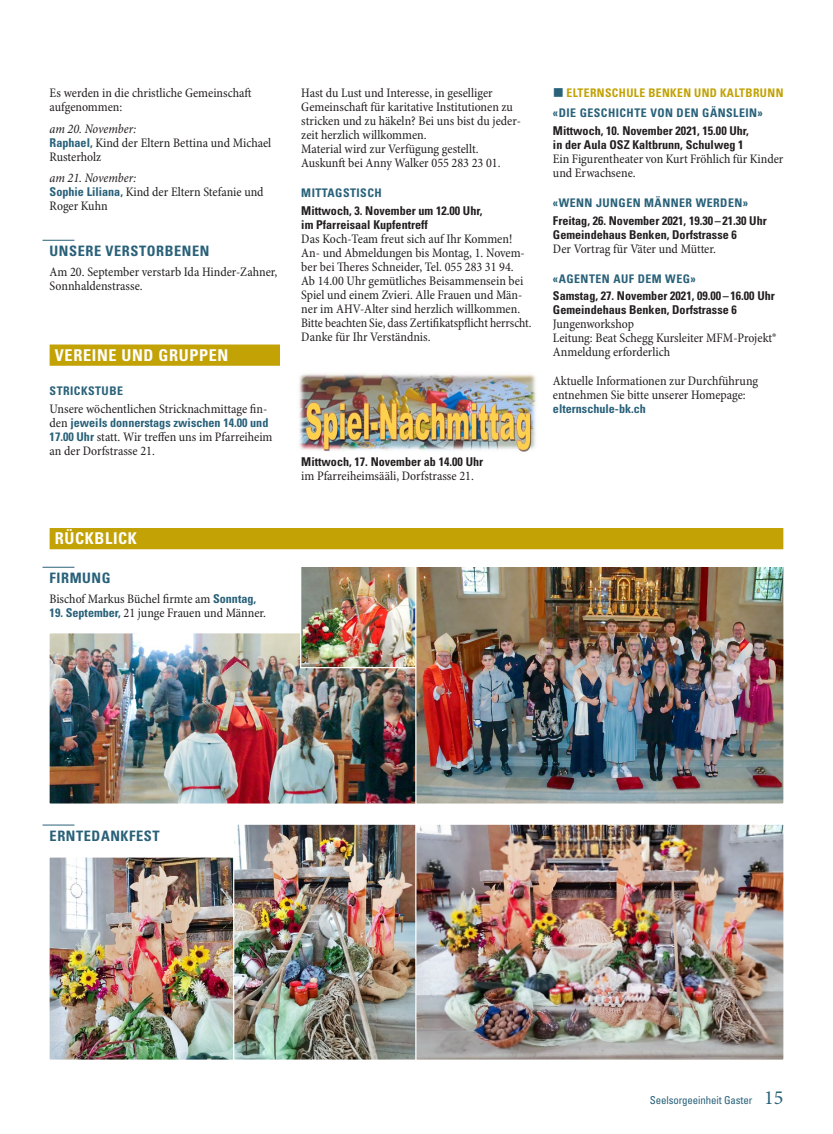
<style>
.page{position:relative;width:833px;height:1134px;background:#fff}
.page>*{position:absolute;margin:0;border:0;box-sizing:border-box;transform-origin:0 0}
.t1{font:700 condensed 16.25px "Univers LT Std";letter-spacing:.04em;color:#fff}
.t2{font:700 condensed 14.38px "Univers LT Std";letter-spacing:.04em;color:#296179}
.t3{font:condensed 13.12px/14px "Minion Pro";color:#231f20}
.t4{font:700 condensed 12.12px/14px "Univers LT Std";color:#231f20}
.t5{font:700 condensed 12.12px "Univers LT Std";color:#296179}
.t6{font:700 condensed 11.88px "Univers LT Std";letter-spacing:.04em;color:#296179}
.t7{font:700 condensed 11.88px "Univers LT Std";letter-spacing:.035em;color:#c2a205}
.t8{font:condensed 10.88px "Univers LT Std";letter-spacing:-.01em;color:#296179}
.s1{font-style:italic}
.s2{font-family:"Univers LT Std";font-weight:700;font-size:12.12px;color:#296179}
.s3{font-family:"Minion Pro";font-weight:400;font-size:13.12px;color:#231f20}
.s4{font-family:"Minion Pro";font-stretch:normal;font-size:20px}
</style>
<div class="page">
<hr style="left:43px;top:240px;width:31px;height:1px;background:#296179">
<div style="left:50px;top:344px;width:230px;height:22px;background:#c2a205"></div>
<img style="left:299px;top:374px;width:237px;height:78px">
<img style="left:49px;top:633px;width:365px;height:171px">
<img style="left:49px;top:857px;width:183px;height:203px">
<img style="left:299px;top:567px;width:115px;height:102px">
<img style="left:232px;top:824px;width:182px;height:236px">
<hr style="left:43px;top:567px;width:31px;height:1px;background:#296179">
<hr style="left:43px;top:825px;width:31px;height:1px;background:#296179">
<img style="left:414px;top:567px;width:370px;height:237px">
<img style="left:414px;top:824px;width:370px;height:236px">
<div style="left:50px;top:528px;width:733px;height:21px;background:#c2a205"></div>
<p class="t3" style="left:50px;top:86px;width:203px">Es werden in die christliche Gemeinschaft aufgenommen:</p>
<p class="t3" style="left:50px;top:122px;width:223px"><span class="s1">am 20. November:<br></span><span class="s2">Raphael,</span> Kind der Eltern Bettina und Michael<br>Rusterholz</p>
<p class="t3" style="left:50px;top:171px;width:215px"><span class="s1">am 21. November:<br></span><span class="s2">Sophie Liliana,</span> Kind der Eltern Stefanie und<br>Roger Kuhn</p>
<p class="t2" style="left:50px;top:243px;width:161px">UNSERE VERSTORBENEN</p>
<p class="t3" style="left:50px;top:266px;width:229px">Am 20. September verstarb Ida Hinder-Zahner,<br>Sonnhaldenstrasse.</p>
<p class="t1" style="left:55px;top:345px;width:175px">VEREINE UND GRUPPEN</p>
<p class="t6" style="left:50px;top:384px;width:75px">STRICKSTUBE</p>
<p class="t3" style="left:50px;top:402px;width:219px">Unsere wöchentlichen Stricknachmittage fin-</p>
<p class="t5" style="left:50px;top:415px;width:220px"><span class="s3">den</span> jeweils donnerstags zwischen 14.00 und</p>
<p class="t3" style="left:50px;top:430px;width:224px"><span class="s2">17.00 Uhr</span> statt. Wir treffen uns im Pfarreiheim an der Dorfstrasse 21.</p>
<p class="t1" style="left:55px;top:529px;width:83px">RÜCKBLICK</p>
<p class="t2" style="left:50px;top:569px;width:62px">FIRMUNG</p>
<p class="t3" style="left:50px;top:593px;width:208px">Bischof Markus Büchel firmte am <span class="s2">Sonntag,</span></p>
<p class="t3" style="left:50px;top:607px;width:218px"><span class="s2">19. September,</span> 21 junge Frauen und Männer.</p>
<p class="t3" style="left:301px;top:86px;width:221px">Hast du Lust und Interesse, in geselliger Gemeinschaft für karitative Institutionen zu stricken und zu häkeln? Bei uns bist du jeder&shy;zeit herzlich willkommen.<br>Material wird zur Verfügung gestellt.<br>Auskunft bei Anny Walker 055 283 23 01.</p>
<p class="t6" style="left:301px;top:186px;width:82px">MITTAGSTISCH</p>
<p class="t4" style="left:301px;top:203px;width:183px">Mittwoch, 3. November um 12.00 Uhr, im Pfarreisaal Kupfentreff</p>
<p class="t3" style="left:301px;top:232px;width:232px">Das Koch-Team freut sich auf Ihr Kommen!<br>An- und Abmeldungen bis Montag, 1. Novem&shy;ber bei Theres Schneider, Tel. 055 283 31 94.<br>Ab 14.00 Uhr gemütliches Beisammensein bei Spiel und einem Zvieri. Alle Frauen und Män&shy;ner im AHV-Alter sind herzlich willkommen.<br>Bitte beachten Sie, dass Zertifikatspflicht herrscht.<br>Danke für Ihr Verständnis.</p>
<p class="t4" style="left:301px;top:455px;width:183px">Mittwoch, 17. November ab 14.00 Uhr</p>
<p class="t3" style="left:301px;top:470px;width:174px">im Pfarreiheimsääli, Dorfstrasse 21.</p>
<p class="t7" style="left:566px;top:86px;width:218px">ELTERNSCHULE BENKEN UND KALTBRUNN</p>
<p class="t6" style="left:553px;top:106px;width:211px">«DIE GESCHICHTE VON DEN GÄNSLEIN»</p>
<p class="t4" style="left:553px;top:124px;width:197px">Mittwoch, 10. November 2021, 15.00 Uhr, in der Aula OSZ Kaltbrunn, Schulweg 1</p>
<p class="t3" style="left:553px;top:152px;width:232px">Ein Figurentheater von Kurt Fröhlich für Kinder und Erwachsene.</p>
<p class="t6" style="left:553px;top:196px;width:197px">«WENN JUNGEN MÄNNER WERDEN»</p>
<p class="t4" style="left:553px;top:213px;width:215px">Freitag, 26. November 2021, 19.30–21.30 Uhr<br>Gemeindehaus Benken, Dorfstrasse 6</p>
<p class="t3" style="left:553px;top:242px;width:165px">Der Vortrag für Väter und Mütter.</p>
<p class="t6" style="left:553px;top:271px;width:144px">«AGENTEN AUF DEM WEG»</p>
<p class="t4" style="left:553px;top:289px;width:223px">Samstag, 27. November 2021, 09.00–16.00 Uhr<br>Gemeindehaus Benken, Dorfstrasse 6</p>
<p class="t3" style="left:553px;top:318px;width:225px">Jungenworkshop<br>Leitung: Beat Schegg Kursleiter MFM-Projekt®<br>Anmeldung erforderlich</p>
<p class="t3" style="left:553px;top:375px;width:207px">Aktuelle Informationen zur Durchführung entnehmen Sie bitte unserer Homepage:</p>
<p class="t5" style="left:553px;top:402px;width:94px">elternschule-bk.ch</p>
<p class="t2" style="left:50px;top:827px;width:111px">ERNTEDANKFEST</p>
<p class="t8" style="left:650px;top:1094px;width:135px">Seelsorgeeinheit Gaster <span class="s4">15</span></p>
</div>
